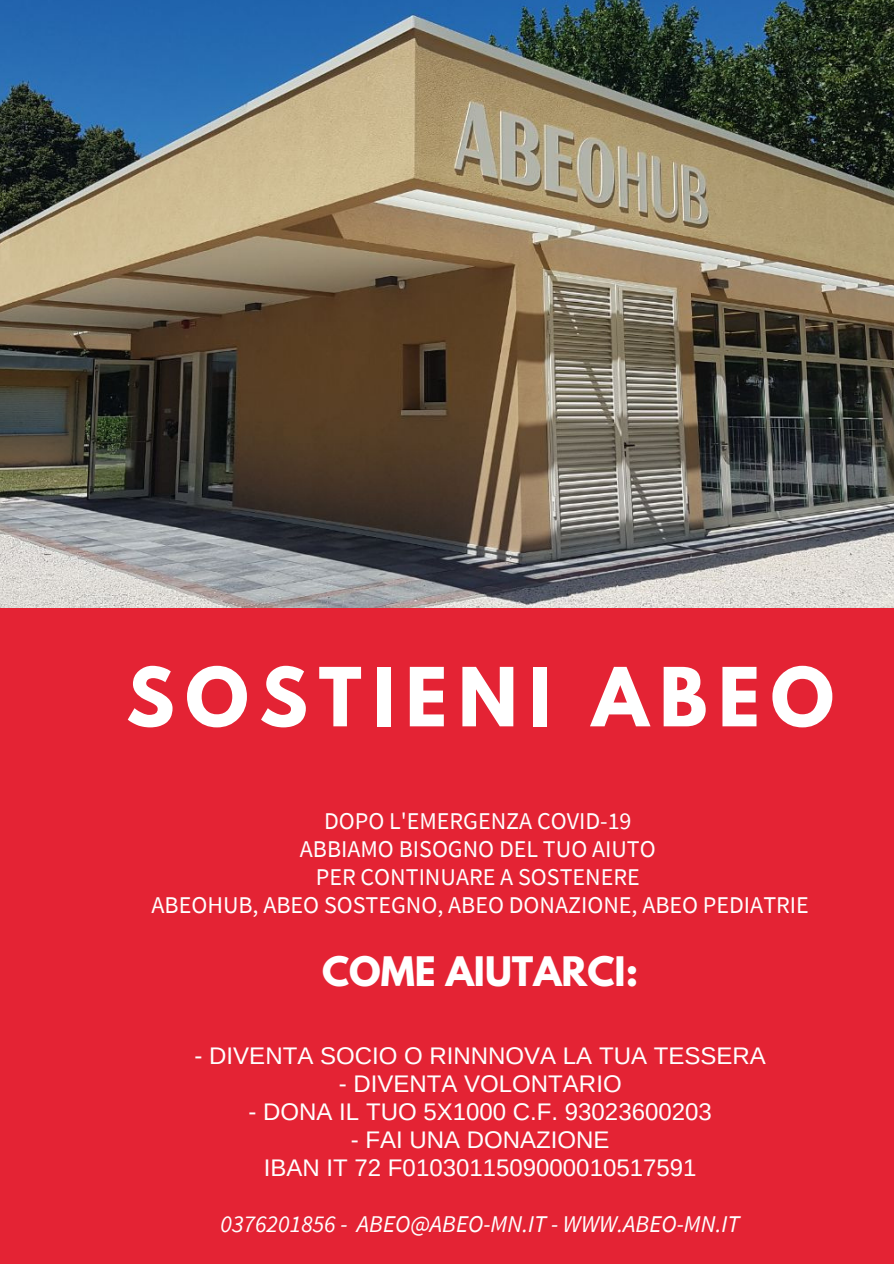
<style>
.page{position:relative;width:894px;height:1264px;background:#fff}
.page>*{position:absolute;margin:0;border:0;box-sizing:border-box;transform-origin:0 0}
.t1{font:700 72px "League Spartan";letter-spacing:.15em;color:#fff}
.t2{font:700 36px "League Spartan";color:#fff}
.t3{font:24px/27.9px "Arimo";color:#fff;text-align:center}
.t4{font:24px/27.9px "Source Sans Pro";color:#fff;text-align:center}
.t5{font:italic 24px "Source Sans Pro";color:#fff}
</style>
<div class="page">
<img style="left:0;top:0;width:893px;height:608px">
<div style="left:0;top:608px;width:893px;height:655px;background:#e42334"></div>
<h1 class="t1" style="left:126px;top:661px;width:709px">SOSTIENI ABEO</h1>
<p class="t4" style="left:151px;top:807px;width:658px">DOPO L'EMERGENZA COVID-19<br>ABBIAMO BISOGNO DEL TUO AIUTO<br>PER CONTINUARE A SOSTENERE<br>ABEOHUB, ABEO SOSTEGNO, ABEO DONAZIONE, ABEO PEDIATRIE</p>
<h2 class="t2" style="left:322px;top:953px;width:317px">COME AIUTARCI:</h2>
<p class="t3" style="left:194px;top:1041px;width:572px">- DIVENTA SOCIO O RINNNOVA LA TUA TESSERA</p>
<p class="t3" style="left:338px;top:1069px;width:284px">- DIVENTA VOLONTARIO</p>
<p class="t3" style="left:248px;top:1097px;width:464px">- DONA IL TUO 5X1000 C.F. 93023600203</p>
<p class="t3" style="left:264px;top:1125px;width:434px">- FAI UNA DONAZIONE<br>IBAN IT 72 F0103011509000010517591</p>
<p class="t5" style="left:220px;top:1208px;width:520px">0376201856 - ABEO@ABEO-MN.IT - WWW.ABEO-MN.IT</p>
</div>
